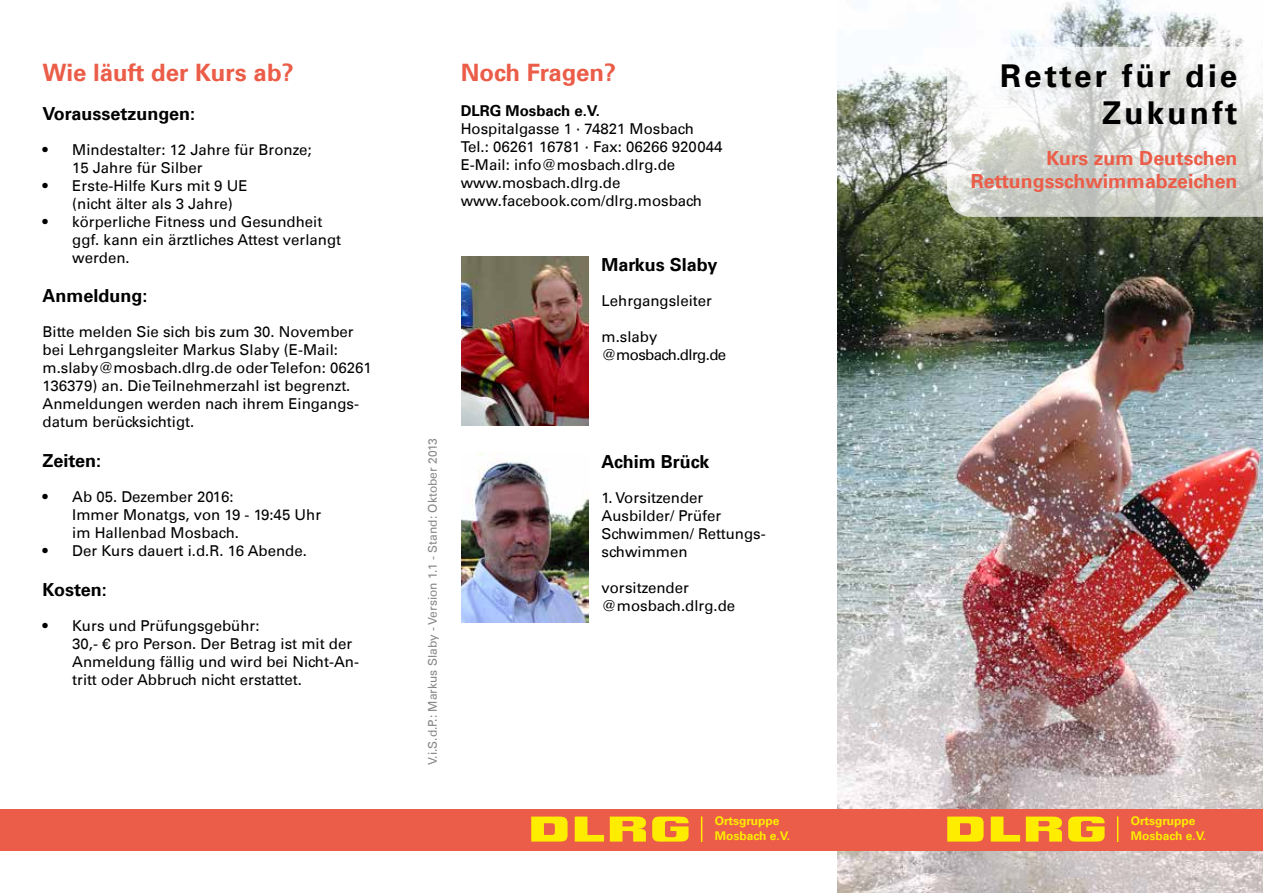
<style>
.page{position:relative;width:1263px;height:893px;background:#fff}
.page>*{position:absolute;margin:0;border:0;box-sizing:border-box;transform-origin:0 0}
.t1{font:700 31.5px/37.8px "DLRG Univers";letter-spacing:.1em;color:#000;text-align:right}
.t2{font:700 24px "DLRG Univers";color:#eb5d48}
.t3{font:700 19.5px/23.4px "DLRG Univers";color:#eb5d48;text-align:right}
.t4{font:700 18px "DLRG Univers";color:#000}
.t5{font:15px/18px "DLRG Univers";color:#000}
.t6{font:15px/18px "DLRG Univers";letter-spacing:-.04em;color:#000}
.t7{font:700 15px "DLRG Univers";color:#000}
.t8{font:12px "DLRG Univers";color:#878787}
.t9{font:700 12px/14.4px "DLRG Univers";color:#ffed00}
</style>
<div class="page">
<img style="left:838px;top:0;width:425px;height:893px">
<div style="left:0;top:809px;width:1263px;height:41px;background:#eb5d48"></div>
<svg style="left:1068px;top:816px;width:37px;height:26px"></svg>
<svg style="left:991px;top:817px;width:29px;height:25px"></svg>
<svg style="left:947px;top:816px;width:36px;height:26px"></svg>
<svg style="left:1026px;top:816px;width:36px;height:26px"></svg>
<svg style="left:652px;top:816px;width:37px;height:26px"></svg>
<svg style="left:575px;top:817px;width:29px;height:25px"></svg>
<svg style="left:531px;top:816px;width:36px;height:26px"></svg>
<svg style="left:610px;top:816px;width:36px;height:26px"></svg>
<svg style="left:1117px;top:816px;width:1px;height:26px"></svg>
<svg style="left:701px;top:816px;width:1px;height:26px"></svg>
<svg style="left:947px;top:47px;width:316px;height:170px"></svg>
<img style="left:461px;top:453px;width:128px;height:170px">
<img style="left:461px;top:256px;width:128px;height:170px">
<h2 class="t2" style="left:43px;top:59px;width:253px">Wie läuft der Kurs ab?</h2>
<p class="t4" style="left:43px;top:103px;width:154px">Voraussetzungen:</p>
<p class="t5" style="left:72px;top:141px;width:241px;text-indent:-30px">• Mindestalter: 12 Jahre für Bronze;<br>15 Jahre für Silber</p>
<p class="t5" style="left:72px;top:177px;width:177px;text-indent:-30px">• Erste-Hilfe Kurs mit 9 UE (nicht älter als 3 Jahre)</p>
<p class="t5" style="left:72px;top:213px;width:270px;text-indent:-30px">• körperliche Fitness und Gesundheit ggf. kann ein ärztliches Attest verlangt werden.</p>
<p class="t4" style="left:43px;top:285px;width:106px">Anmeldung:</p>
<p class="t5" style="left:43px;top:323px;width:331px">Bitte melden Sie sich bis zum 30. November bei Lehrgangsleiter Markus Slaby (E-Mail: m.slaby@mosbach.dlrg.de oder Telefon: 06261<br>136379) an. Die Teilnehmerzahl ist begrenzt.<br>Anmeldungen werden nach ihrem Eingangs&shy;datum berücksichtigt.</p>
<p class="t4" style="left:43px;top:450px;width:60px">Zeiten:</p>
<p class="t5" style="left:72px;top:488px;width:250px;text-indent:-30px">• Ab 05. Dezember 2016:<br>Immer Monatgs, von 19 - 19:45 Uhr im Hallenbad Mosbach.</p>
<p class="t5" style="left:43px;top:542px;width:266px">• Der Kurs dauert i.d.R. 16 Abende.</p>
<p class="t4" style="left:43px;top:579px;width:66px">Kosten:</p>
<p class="t5" style="left:72px;top:616px;width:288px;text-indent:-30px">• Kurs und Prüfungsgebühr:<br>30,- € pro Person. Der Betrag ist mit der Anmeldung fällig und wird bei Nicht-An&shy;tritt oder Abbruch nicht erstattet.</p>
<h2 class="t2" style="left:461px;top:59px;width:157px">Noch Fragen?</h2>
<p class="t7" style="left:461px;top:102px;width:141px">DLRG Mosbach e.V.</p>
<p class="t5" style="left:461px;top:120px;width:263px">Hospitalgasse 1 · 74821 Mosbach<br>Tel.: 06261 16781 · Fax: 06266 920044<br>E-Mail: info@mosbach.dlrg.de www.mosbach.dlrg.de www.facebook.com/dlrg.mosbach</p>
<p class="t4" style="left:602px;top:254px;width:117px">Markus Slaby</p>
<p class="t5" style="left:602px;top:292px;width:112px">Lehrgangsleiter</p>
<p class="t6" style="left:602px;top:328px;width:126px">m.slaby @mosbach.dlrg.de</p>
<p class="t8" style="left:425px;top:765px;width:329px;rotate:-90deg">V.i.S.d.P.: Markus Slaby - Version 1.1 - Stand: Oktober 2013</p>
<p class="t4" style="left:602px;top:451px;width:109px">Achim Brück</p>
<p class="t5" style="left:602px;top:489px;width:166px">1. Vorsitzender<br>Ausbilder/ Prüfer<br>Schwimmen/ Rettungs&shy;schwimmen</p>
<p class="t5" style="left:602px;top:579px;width:135px">vorsitzender @mosbach.dlrg.de</p>
<p class="t9" style="left:715px;top:814px;width:77px">Ortsgruppe<br>Mosbach e.V.</p>
<h1 class="t1" style="left:1000px;top:57px;width:239px">Retter für die<br>Zukunft</h1>
<h3 class="t3" style="left:971px;top:146px;width:268px">Kurs zum Deutschen<br>Rettungsschwimmabzeichen</h3>
<p class="t9" style="left:1131px;top:814px;width:77px">Ortsgruppe<br>Mosbach e.V.</p>
</div>
